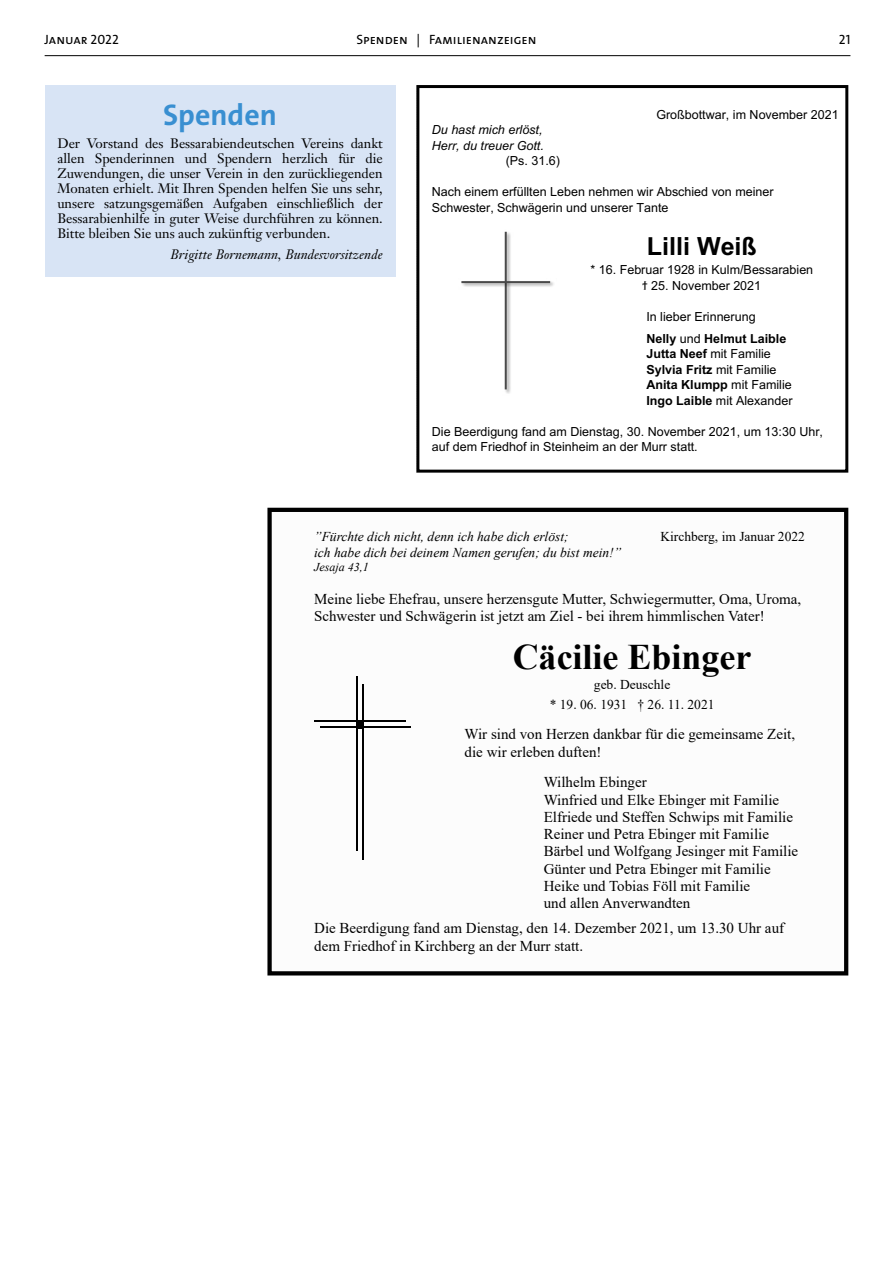
<style>
.page{position:relative;width:893px;height:1263px;background:#fff}
.page>*{position:absolute;margin:0;border:0;box-sizing:border-box;transform-origin:0 0}
.t1{font:700 36px "Times New Roman";color:#000}
.t2{font:700 30px "The Sans B7";color:#398fd1}
.t3{font:700 25.05px "Arial";color:#000}
.t4{font:15px/17.2px "Times New Roman";color:#000}
.t5{font:13.5px/15px "Janson Text";letter-spacing:-.005em;color:#000;text-align:justify}
.t6{font:italic 13.5px/15.6px "Times New Roman";color:#000}
.t7{font:13.5px "Times New Roman";color:#000}
.t8{font:13.5px "The Sans Caps";color:#000}
.t9{font:italic 13.5px "Janson Text";letter-spacing:.005em;color:#000}
.t10{font:12.45px/15.6px "Arial";color:#000}
.t11{font:italic 12.45px/15.6px "Arial";color:#000}
.t12{font:italic 12px "Times New Roman";color:#000}
.s1{font-weight:700}
</style>
<div class="page">
<hr style="left:45px;top:55px;width:805px;height:1px;background:#000">
<div style="left:45px;top:85px;width:350px;height:192px;background:#d8e4f5"></div>
<hr style="left:362px;top:684px;width:1px;height:176px;background:#000">
<hr style="left:356px;top:676px;width:1px;height:175px;background:#000">
<hr style="left:314px;top:720px;width:92px;height:2px;background:#000">
<hr style="left:320px;top:727px;width:91px;height:1px;background:#000">
<div style="left:356px;top:720px;width:7px;height:9px;background:#000"></div>
<div style="left:267px;top:508px;width:581px;height:467px;border:4px solid #000"></div>
<img style="left:504px;top:231px;width:7px;height:163px">
<hr style="left:505px;top:232px;width:2px;height:157px;background:#4a4a4a">
<img style="left:461px;top:279px;width:93px;height:11px">
<hr style="left:461px;top:281px;width:89px;height:2px;background:#4a4a4a">
<div style="left:416px;top:85px;width:432px;height:388px;border:3px solid #000"></div>
<p class="t8" style="left:45px;top:28px;width:76px">Januar 2022</p>
<p class="t8" style="left:356px;top:28px;width:182px">Spenden | Familienanzeigen</p>
<p class="t8" style="left:839px;top:28px;width:13px">21</p>
<h2 class="t2" style="left:163px;top:99px;width:115px">Spenden</h2>
<p class="t5" style="left:57px;top:136px;width:327px">Der Vorstand des Bessarabiendeutschen Vereins dankt allen Spenderinnen und Spendern herzlich für die Zuwendungen, die unser Verein in den zurückliegenden Monaten erhielt. Mit Ihren Spenden helfen Sie uns sehr, unsere satzungsgemäßen Aufgaben einschließlich der Bessarabienhilfe in guter Weise durchführen zu können.<br>Bitte bleiben Sie uns auch zukünftig verbunden.</p>
<p class="t9" style="left:171px;top:246px;width:214px">Brigitte Bornemann, Bundesvorsitzende</p>
<p class="t10" style="left:656px;top:107px;width:184px">Großbottwar, im November 2021</p>
<p class="t11" style="left:432px;top:122px;width:114px">Du hast mich erlöst,<br>Herr, du treuer Gott.</p>
<p class="t10" style="left:506px;top:153px;width:56px">(Ps. 31.6)</p>
<p class="t10" style="left:432px;top:184px;width:343px">Nach einem erfüllten Leben nehmen wir Abschied von meiner<br>Schwester, Schwägerin und unserer Tante</p>
<h3 class="t3" style="left:647px;top:229px;width:111px">Lilli Weiß</h3>
<p class="t10" style="left:590px;top:262px;width:224px;text-align:center">* 16. Februar 1928 in Kulm/Bessarabien ϯ 25. November 2021</p>
<p class="t10" style="left:646px;top:306px;width:141px;line-height:21.8px">In lieber Erinnerung<br><span class="s1">Nelly</span> und <span class="s1">Helmut Laible</span></p>
<p class="t10" style="left:646px;top:346px;width:148px"><span class="s1">Jutta Neef</span> mit Familie<br><span class="s1">Sylvia Fritz</span> mit Familie<br><span class="s1">Anita Klumpp</span> mit Familie<br><span class="s1">Ingo Laible</span> mit Alexander</p>
<p class="t10" style="left:432px;top:424px;width:393px">Die Beerdigung fand am Dienstag, 30. November 2021, um 13:30 Uhr, auf dem Friedhof in Steinheim an der Murr statt.</p>
<p class="t6" style="left:314px;top:529px;width:309px">”Fürchte dich nicht, denn ich habe dich erlöst;<br>ich habe dich bei deinem Namen gerufen; du bist mein!”</p>
<p class="t12" style="left:314px;top:559px;width:56px">Jesaja 43,1</p>
<p class="t4" style="left:314px;top:590px;width:489px">Meine liebe Ehefrau, unsere herzensgute Mutter, Schwiegermutter, Oma, Uroma,<br>Schwester und Schwägerin ist jetzt am Ziel - bei ihrem himmlischen Vater!</p>
<p class="t7" style="left:660px;top:527px;width:146px">Kirchberg, im Januar 2022</p>
<h1 class="t1" style="left:513px;top:631px;width:240px">Cäcilie Ebinger</h1>
<p class="t7" style="left:594px;top:675px;width:78px">geb. Deuschle</p>
<p class="t7" style="left:550px;top:695px;width:166px">* 19. 06. 1931 † 26. 11. 2021</p>
<p class="t4" style="left:465px;top:725px;width:332px">Wir sind von Herzen dankbar für die gemeinsame Zeit, die wir erleben duften!</p>
<p class="t4" style="left:544px;top:773px;width:256px">Wilhelm Ebinger<br>Winfried und Elke Ebinger mit Familie Elfriede und Steffen Schwips mit Familie Reiner und Petra Ebinger mit Familie Bärbel und Wolfgang Jesinger mit Familie Günter und Petra Ebinger mit Familie Heike und Tobias Föll mit Familie<br>und allen Anverwandten</p>
<p class="t4" style="left:314px;top:919px;width:471px">Die Beerdigung fand am Dienstag, den 14. Dezember 2021, um 13.30 Uhr auf dem Friedhof in Kirchberg an der Murr statt.</p>
</div>
